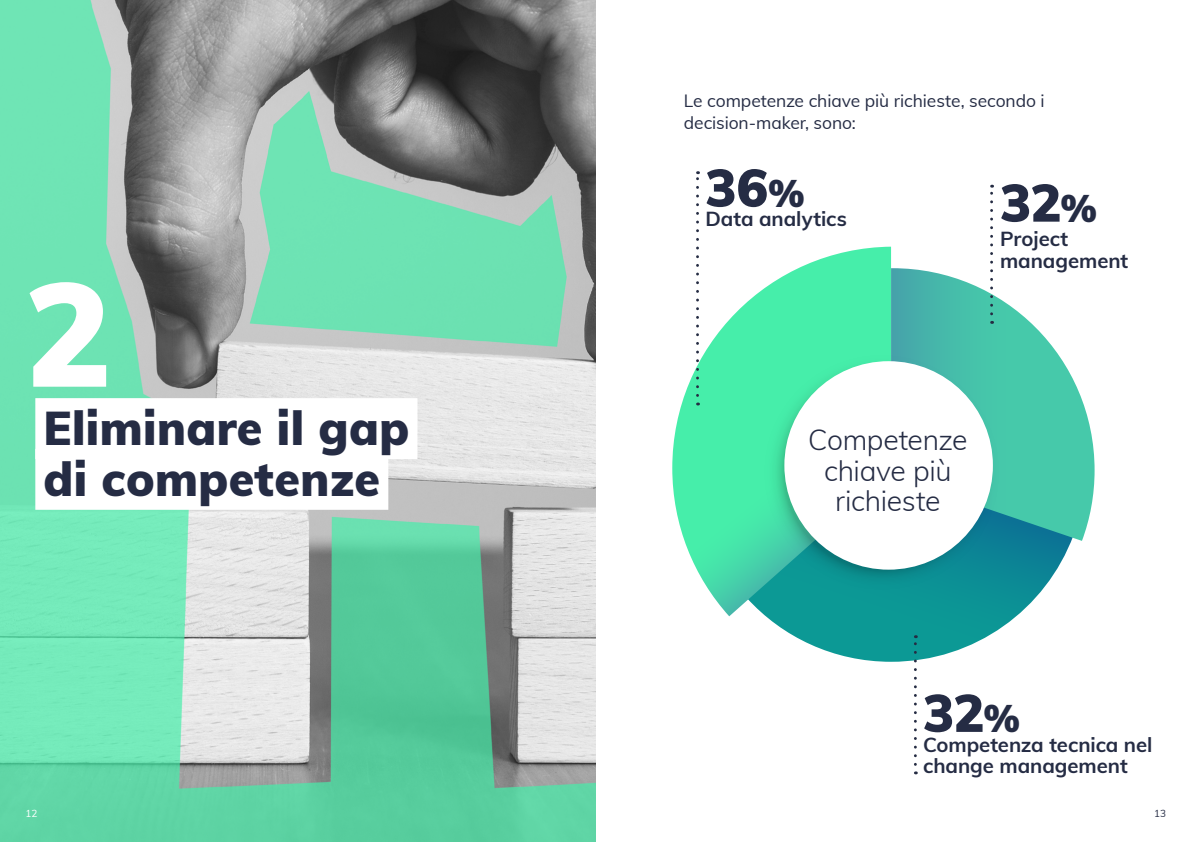
<style>
.page{position:relative;width:1191px;height:842px;background:#fff}
.page>*{position:absolute;margin:0;border:0;box-sizing:border-box;transform-origin:0 0}
.t1{font:900 145px "Muli";color:#fff}
.t2{font:900 52.2px "Muli";color:#252c44}
.t3{font:900 46.4px/50.8px "Muli";letter-spacing:.01em;color:#252c44}
.t4{font:300 28.3px/30.3px "Muli";letter-spacing:-.015em;color:#252c44;text-align:center}
.t5{font:700 20.3px/21.7px "Muli";letter-spacing:-.005em;color:#252c44}
.t6{font:17.4px/21.8px "Muli";letter-spacing:-.005em;color:#252c44}
.t7{font:10px "Muli";color:#fff}
.t8{font:10px "Muli";color:#252c44}
.s1{font-size:37.7px}
</style>
<div class="page">
<img style="left:0;top:0;width:595px;height:842px">
<div style="left:35px;top:398px;width:382px;height:61px;background:#fff"></div>
<div style="left:35px;top:449px;width:353px;height:61px;background:#fff"></div>
<svg style="left:765px;top:541px;width:307px;height:121px"></svg>
<svg style="left:672px;top:247px;width:219px;height:369px"></svg>
<svg style="left:889px;top:268px;width:205px;height:273px"></svg>
<svg style="left:762px;top:352px;width:239px;height:240px;background:#2eb99f"></svg>
<div style="left:784px;top:361px;width:209px;height:209px;background:#fff;border-radius:50%"></div>
<svg style="left:696px;top:171px;width:3px;height:224px"></svg>
<svg style="left:990px;top:185px;width:3px;height:129px"></svg>
<svg style="left:914px;top:635px;width:2px;height:129px"></svg>
<h1 class="t1" style="left:25px;top:228px;width:89px">2</h1>
<h3 class="t3" style="left:44px;top:401px;width:367px">Eliminare il gap di competenze</h3>
<p class="t6" style="left:684px;top:89px;width:362px">Le competenze chiave più richieste, secondo i decision-maker, sono:</p>
<h2 class="t2" style="left:705px;top:149px;width:101px">36<span class="s1">%</span></h2>
<h2 class="t2" style="left:1000px;top:164px;width:99px">32<span class="s1">%</span></h2>
<p class="t5" style="left:705px;top:207px;width:143px">Data analytics</p>
<p class="t5" style="left:1000px;top:227px;width:130px">Project management</p>
<h3 class="t4" style="left:808px;top:424px;width:161px">Competenze chiave più richieste</h3>
<h2 class="t2" style="left:923px;top:675px;width:99px">32<span class="s1">%</span></h2>
<p class="t5" style="left:923px;top:732px;width:231px">Competenza tecnica nel change management</p>
<p class="t7" style="left:26px;top:806px;width:13px">12</p>
<p class="t8" style="left:1154px;top:806px;width:14px">13</p>
</div>
